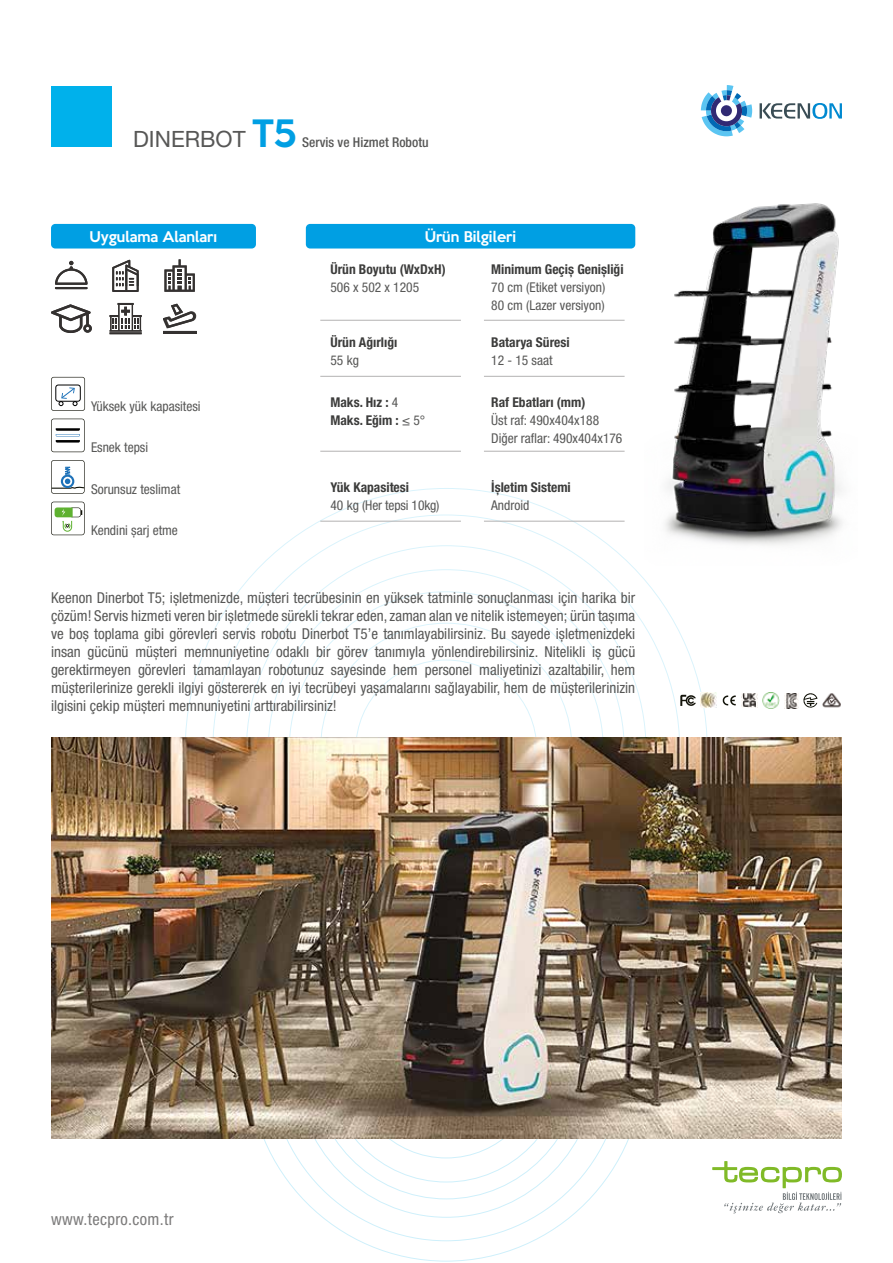
<style>
.page{position:relative;width:893px;height:1263px;background:#fff}
.page>*{position:absolute;margin:0;border:0;box-sizing:border-box;transform-origin:0 0}
.t1{font:22.5px "Helvetica Neue LT Pro";color:#575756}
.t2{font:condensed 16.5px "Helvetica Neue LT Pro";letter-spacing:.02em;color:#7c7b7b}
.t3{font:condensed 15px/18px "Helvetica Neue LT Pro";color:#575756;text-align:justify}
.t4{font:condensed 13.5px/18px "Helvetica Neue LT Pro";color:#575756}
.t5{font:700 condensed 13.5px/18px "Helvetica Neue LT Pro";color:#3c3c3b}
.t6{font:500 13.5px "Keep Calm";color:#fff}
.t7{font:500 condensed 13.5px "Helvetica Neue LT Pro";color:#575756}
.s1{font-family:"Keep Calm";font-weight:500;font-size:34.5px;color:#009fe3}
.s2{font-weight:400;color:#575756}
</style>
<div class="page">
<svg style="left:712px;top:1161px;width:130px;height:52px"></svg>
<svg style="left:760px;top:103px;width:82px;height:16px"></svg>
<svg style="left:701px;top:85px;width:51px;height:51px"></svg>
<img style="left:665px;top:203px;width:177px;height:342px">
<div style="left:51px;top:86px;width:61px;height:61px;background:#00b1eb"></div>
<svg style="left:51px;top:377px;width:34px;height:34px"></svg>
<svg style="left:51px;top:419px;width:34px;height:33px"></svg>
<svg style="left:51px;top:460px;width:34px;height:34px"></svg>
<svg style="left:51px;top:502px;width:34px;height:33px"></svg>
<svg style="left:722px;top:695px;width:14px;height:11px"></svg>
<img style="left:762px;top:693px;width:18px;height:15px">
<svg style="left:803px;top:693px;width:14px;height:15px"></svg>
<img style="left:741px;top:693px;width:17px;height:15px">
<img style="left:701px;top:693px;width:16px;height:15px">
<svg style="left:680px;top:695px;width:16px;height:11px"></svg>
<img style="left:784px;top:693px;width:15px;height:15px">
<img style="left:822px;top:693px;width:19px;height:15px">
<div style="left:51px;top:224px;width:205px;height:24px;background:#009fe3;border-radius:4px"></div>
<div style="left:306px;top:224px;width:329px;height:24px;background:#009fe3;border-radius:4px"></div>
<svg style="left:164px;top:259px;width:31px;height:33px"></svg>
<svg style="left:163px;top:304px;width:34px;height:29px"></svg>
<hr style="left:163px;top:331px;width:33px;height:2px;background:#343130">
<svg style="left:110px;top:303px;width:32px;height:31px"></svg>
<hr style="left:55px;top:287px;width:33px;height:2px;background:#343130">
<svg style="left:55px;top:261px;width:33px;height:24px"></svg>
<svg style="left:51px;top:304px;width:41px;height:29px"></svg>
<svg style="left:112px;top:260px;width:27px;height:32px"></svg>
<hr style="left:320px;top:320px;width:141px;height:1px;background:#b3b2b2">
<hr style="left:320px;top:376px;width:141px;height:1px;background:#b3b2b2">
<hr style="left:320px;top:451px;width:141px;height:1px;background:#b3b2b2">
<hr style="left:320px;top:521px;width:141px;height:1px;background:#b3b2b2">
<hr style="left:484px;top:320px;width:141px;height:1px;background:#b3b2b2">
<hr style="left:484px;top:376px;width:141px;height:1px;background:#b3b2b2">
<hr style="left:484px;top:451px;width:141px;height:1px;background:#b3b2b2">
<hr style="left:484px;top:521px;width:141px;height:1px;background:#b3b2b2">
<img style="left:51px;top:738px;width:790px;height:400px">
<h1 class="t1" style="left:133px;top:125px;width:165px">DINERBOT <span class="s1">T5</span></h1>
<p class="t7" style="left:302px;top:134px;width:128px">Servis ve Hizmet Robotu</p>
<p class="t6" style="left:90px;top:225px;width:129px">Uygulama Alanları</p>
<p class="t6" style="left:425px;top:225px;width:93px">Ürün Bilgileri</p>
<p class="t5" style="left:330px;top:260px;width:117px">Ürün Boyutu (WxDxH)</p>
<p class="t4" style="left:330px;top:278px;width:90px">506 x 502 x 1205</p>
<p class="t5" style="left:491px;top:260px;width:134px">Minimum Geçiş Genişliği</p>
<p class="t4" style="left:491px;top:278px;width:116px">70 cm (Etiket versiyon)<br>80 cm (Lazer versiyon)</p>
<p class="t5" style="left:491px;top:333px;width:80px">Batarya Süresi</p>
<p class="t4" style="left:491px;top:351px;width:63px">12 - 15 saat</p>
<p class="t5" style="left:330px;top:333px;width:68px">Ürün Ağırlığı</p>
<p class="t4" style="left:330px;top:351px;width:30px">55 kg</p>
<p class="t5" style="left:330px;top:393px;width:96px">Maks. Hız : <span class="s2">4<br></span>Maks. Eğim : <span class="s2">≤ 5°</span></p>
<p class="t5" style="left:491px;top:393px;width:96px">Raf Ebatları (mm)</p>
<p class="t4" style="left:491px;top:411px;width:133px">Üst raf: 490x404x188<br>Diğer raflar: 490x404x176</p>
<p class="t5" style="left:491px;top:478px;width:81px">İşletim Sistemi</p>
<p class="t4" style="left:491px;top:497px;width:40px">Android</p>
<p class="t4" style="left:91px;top:397px;width:111px">Yüksek yük kapasitesi</p>
<p class="t4" style="left:91px;top:438px;width:59px">Esnek tepsi</p>
<p class="t4" style="left:91px;top:480px;width:91px">Sorunsuz teslimat</p>
<p class="t4" style="left:91px;top:521px;width:88px">Kendini şarj etme</p>
<p class="t5" style="left:330px;top:478px;width:80px">Yük Kapasitesi</p>
<p class="t4" style="left:330px;top:497px;width:111px">40 kg (Her tepsi 10kg)</p>
<p class="t3" style="left:51px;top:588px;width:586px">Keenon Dinerbot T5; işletmenizde, müşteri tecrübesinin en yüksek tatminle sonuçlanması için harika bir çözüm! Servis hizmeti veren bir işletmede sürekli tekrar eden, zaman alan ve nitelik istemeyen; ürün taşıma ve boş toplama gibi görevleri servis robotu Dinerbot T5’e tanımlayabilirsiniz. Bu sayede işletmenizdeki insan gücünü müşteri memnuniyetine odaklı bir görev tanımıyla yönlendirebilirsiniz. Nitelikli iş gücü gerektirmeyen görevleri tamamlayan robotunuz sayesinde hem personel maliyetinizi azaltabilir, hem müşterilerinize gerekli ilgiyi göstererek en iyi tecrübeyi yaşamalarını sağlayabilir, hem de müşterilerinizin ilgisini çekip müşteri memnuniyetini arttırabilirsiniz!</p>
<p class="t2" style="left:51px;top:1209px;width:124px">www.tecpro.com.tr</p>
</div>
